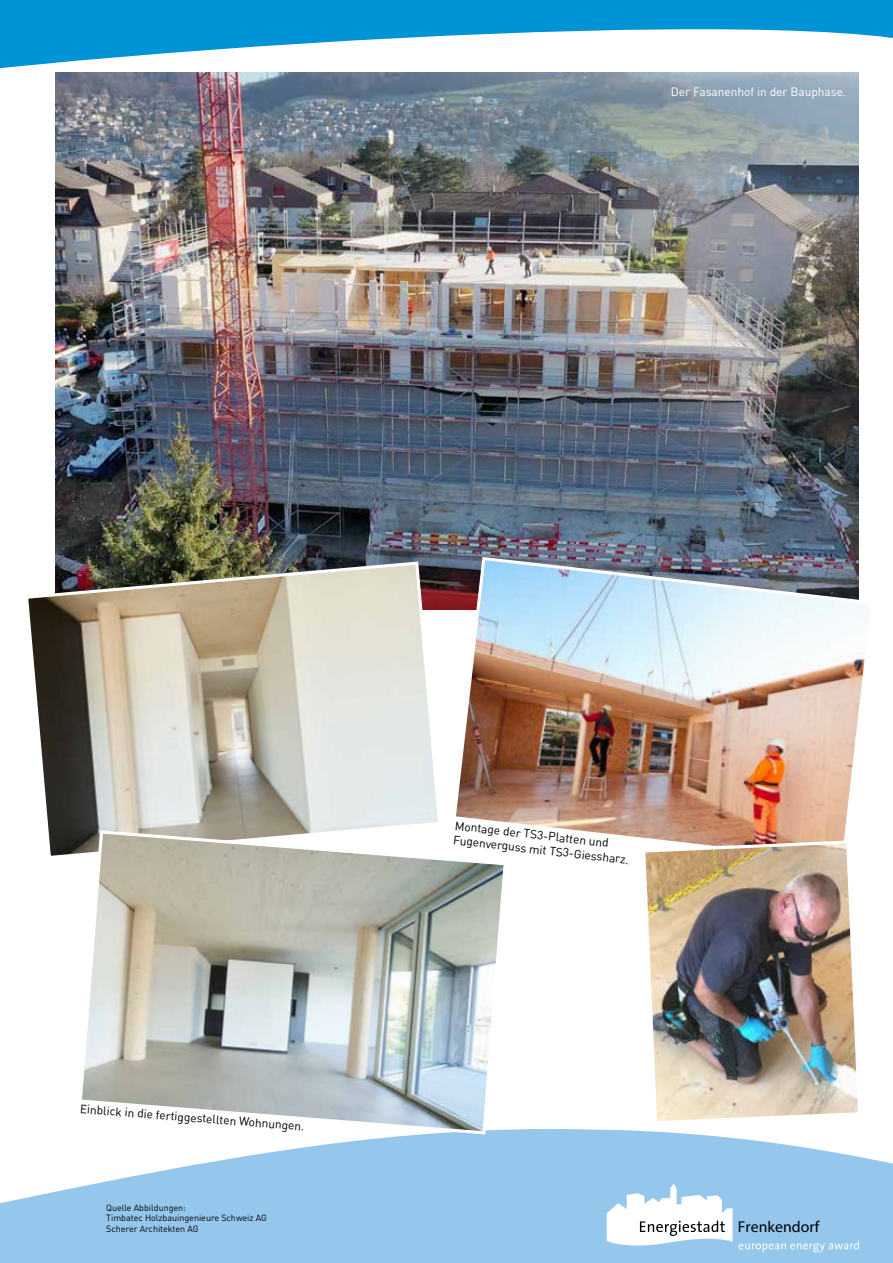
<style>
.page{position:relative;width:893px;height:1263px;background:#fff}
.page>*{position:absolute;margin:0;border:0;box-sizing:border-box;transform-origin:0 0}
.t1{font:15.75px "Myriad Pro";color:#000}
.t2{font:12px/14.5px "DIN Pro";color:#000}
.t3{font:12px "DIN Pro";letter-spacing:-.005em;color:#fff}
.t4{font:9px/10.8px "DIN Pro";letter-spacing:-.005em;color:#000}
</style>
<div class="page">
<svg style="left:0;top:1129px;width:893px;height:134px;background:#a5cfef"></svg>
<svg style="left:0;top:0;width:893px;height:73px"></svg>
<svg style="left:739px;top:1241px;width:120px;height:11px"></svg>
<svg style="left:607px;top:1184px;width:125px;height:66px"></svg>
<img style="left:55px;top:73px;width:804px;height:536px">
<img style="left:451px;top:555px;width:414px;height:284px">
<svg style="left:28px;top:560px;width:415px;height:296px;background:#b9b5a9"></svg>
<svg style="left:77px;top:829px;width:431px;height:307px"></svg>
<img style="left:645px;top:839px;width:213px;height:282px">
<p class="t3" style="left:671px;top:83px;width:177px">Der Fasanenhof in der Bauphase.</p>
<p class="t2" style="left:81px;top:1100px;width:227px;rotate:5deg">Einblick in die fertiggestellten Wohnungen.</p>
<p class="t4" style="left:106px;top:1201px;width:162px">Quelle Abbildungen:<br>Timbatec Holzbauingenieure Schweiz AG<br>Scherer Architekten AG</p>
<p class="t2" style="left:456px;top:818px;width:178px;rotate:6deg">Montage der TS3-Platten und<br>Fugenverguss mit TS3-Giessharz.</p>
<h1 class="t1" style="left:738px;top:1217px;width:83px">Frenkendorf</h1>
</div>
